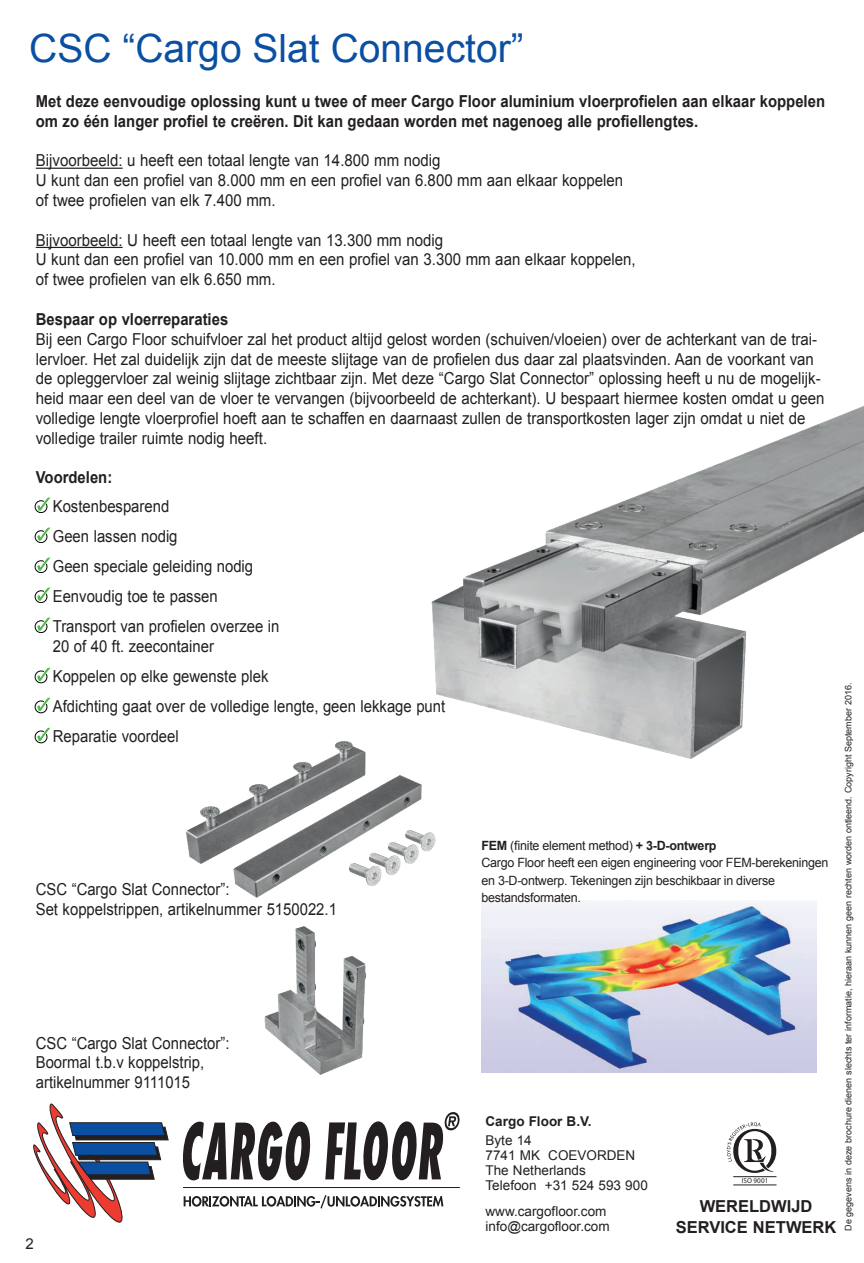
<style>
.page{position:relative;width:864px;height:1263px;background:#fff}
.page>*{position:absolute;margin:0;border:0;box-sizing:border-box;transform-origin:0 0}
.t1{font:39px "Arial";color:#0a4fa2}
.t2{font:16.5px/19.8px "Arial";color:#231f20;scale:.91 1}
.t3{font:16.5px/30px "Arial";color:#231f20;scale:.9 1}
.t4{font:700 16.5px/19.8px "Arial";color:#231f20;scale:.9 1}
.t5{font:700 16.5px/21px "Arial";color:#231f20;text-align:center}
.t6{font:15px "Arial";color:#231f20}
.t7{font:13.5px/15px "Arial";color:#231f20}
.t8{font:700 13.5px "Arial";color:#231f20}
.t9{font:12.75px/17.2px "Arial";letter-spacing:-.02em;color:#231f20}
.t10{font:9px "Arial";color:#231f20}
.t11{font:7.2px "Frutiger LT Std";color:#231f20}
.s1{font-weight:700}
</style>
<div class="page">
<hr style="left:36px;top:168px;width:87px;height:1px;background:#231f20">
<hr style="left:36px;top:247px;width:87px;height:1px;background:#231f20">
<svg style="left:35px;top:497px;width:15px;height:16px"></svg>
<svg style="left:35px;top:527px;width:15px;height:16px"></svg>
<svg style="left:35px;top:557px;width:15px;height:16px"></svg>
<svg style="left:35px;top:587px;width:15px;height:16px"></svg>
<svg style="left:35px;top:617px;width:15px;height:16px"></svg>
<svg style="left:35px;top:668px;width:15px;height:15px"></svg>
<svg style="left:35px;top:698px;width:15px;height:15px"></svg>
<svg style="left:35px;top:728px;width:15px;height:15px"></svg>
<img style="left:481px;top:900px;width:335px;height:172px">
<img style="left:264px;top:927px;width:102px;height:148px">
<img style="left:431px;top:406px;width:432px;height:353px">
<img style="left:186px;top:727px;width:268px;height:200px">
<svg style="left:33px;top:1104px;width:426px;height:118px"></svg>
<svg style="left:726px;top:1122px;width:50px;height:51px"></svg>
<hr style="left:733px;top:1176px;width:43px;height:1px;background:#231f20">
<hr style="left:733px;top:1185px;width:43px;height:1px;background:#231f20">
<h1 class="t1" style="left:29px;top:23px;width:496px">CSC “Cargo Slat Connector”</h1>
<p class="t4" style="left:36px;top:92px;width:878px">Met deze eenvoudige oplossing kunt u twee of meer Cargo Floor aluminium vloerprofielen aan elkaar koppelen om zo één langer profiel te creëren. Dit kan gedaan worden met nagenoeg alle profiellengtes.</p>
<p class="t2" style="left:36px;top:151px;width:646px">Bijvoorbeeld: u heeft een totaal lengte van 14.800 mm nodig<br>U kunt dan een profiel van 8.000 mm en een profiel van 6.800 mm aan elkaar koppelen of twee profielen van elk 7.400 mm.</p>
<p class="t2" style="left:36px;top:230px;width:660px">Bijvoorbeeld: U heeft een totaal lengte van 13.300 mm nodig<br>U kunt dan een profiel van 10.000 mm en een profiel van 3.300 mm aan elkaar koppelen, of twee profielen van elk 6.650 mm.</p>
<p class="t4" style="left:36px;top:310px;width:215px">Bespaar op vloerreparaties</p>
<p class="t2" style="left:36px;top:329px;width:867px">Bij een Cargo Floor schuifvloer zal het product altijd gelost worden (schuiven/vloeien) over de achterkant van de trai&shy;lervloer. Het zal duidelijk zijn dat de meeste slijtage van de profielen dus daar zal plaatsvinden. Aan de voorkant van de opleggervloer zal weinig slijtage zichtbaar zijn. Met deze “Cargo Slat Connector” oplossing heeft u nu de mogelijk&shy;heid maar een deel van de vloer te vervangen (bijvoorbeeld de achterkant). U bespaart hiermee kosten omdat u geen volledige lengte vloerprofiel hoeft aan te schaffen en daarnaast zullen de transportkosten lager zijn omdat u niet de volledige trailer ruimte nodig heeft.</p>
<p class="t4" style="left:36px;top:468px;width:86px">Voordelen:</p>
<p class="t3" style="left:53px;top:491px;width:253px">Kostenbesparend<br>Geen lassen nodig<br>Geen speciale geleiding nodig<br>Eenvoudig toe te passen<br>Transport van profielen overzee in</p>
<p class="t3" style="left:53px;top:631px;width:437px">20 of 40 ft. zeecontainer<br>Koppelen op elke gewenste plek<br>Afdichting gaat over de volledige lengte, geen lekkage punt Reparatie voordeel</p>
<p class="t3" style="left:36px;top:879px;width:336px;line-height:19.8px">CSC “Cargo Slat Connector”:<br>Set koppelstrippen, artikelnummer 5150022.1</p>
<p class="t3" style="left:36px;top:1033px;width:217px;line-height:19.8px">CSC “Cargo Slat Connector”:<br>Boormal t.b.v koppelstrip, artikelnummer 9111015</p>
<p class="t6" style="left:26px;top:1233px;width:10px">2</p>
<p class="t9" style="left:481px;top:837px;width:348px"><span class="s1">FEM</span> (finite element method) <span class="s1">+ 3-D-ontwerp<br></span>Cargo Floor heeft een eigen engineering voor FEM-berekeningen en 3-D-ontwerp. Tekeningen zijn beschikbaar in diverse bestandsformaten.</p>
<p class="t8" style="left:485px;top:1112px;width:108px">Cargo Floor B.V.</p>
<p class="t7" style="left:485px;top:1133px;width:164px">Byte 14<br>7741 MK COEVORDEN<br>The Netherlands<br>Telefoon +31 524 593 900</p>
<p class="t7" style="left:485px;top:1203px;width:126px">www.cargofloor.com info@cargofloor.com</p>
<p class="t11" style="left:741px;top:1176px;width:28px">ISO 9001</p>
<p class="t5" style="left:675px;top:1196px;width:162px">WERELDWIJD<br>SERVICE NETWERK</p>
<p class="t10" style="left:842px;top:1231px;width:550px;rotate:-90deg">De gegevens in deze brochure dienen slechts ter informatie, hieraan kunnen geen rechten worden ontleend. Copyright September 2016.</p>
</div>
